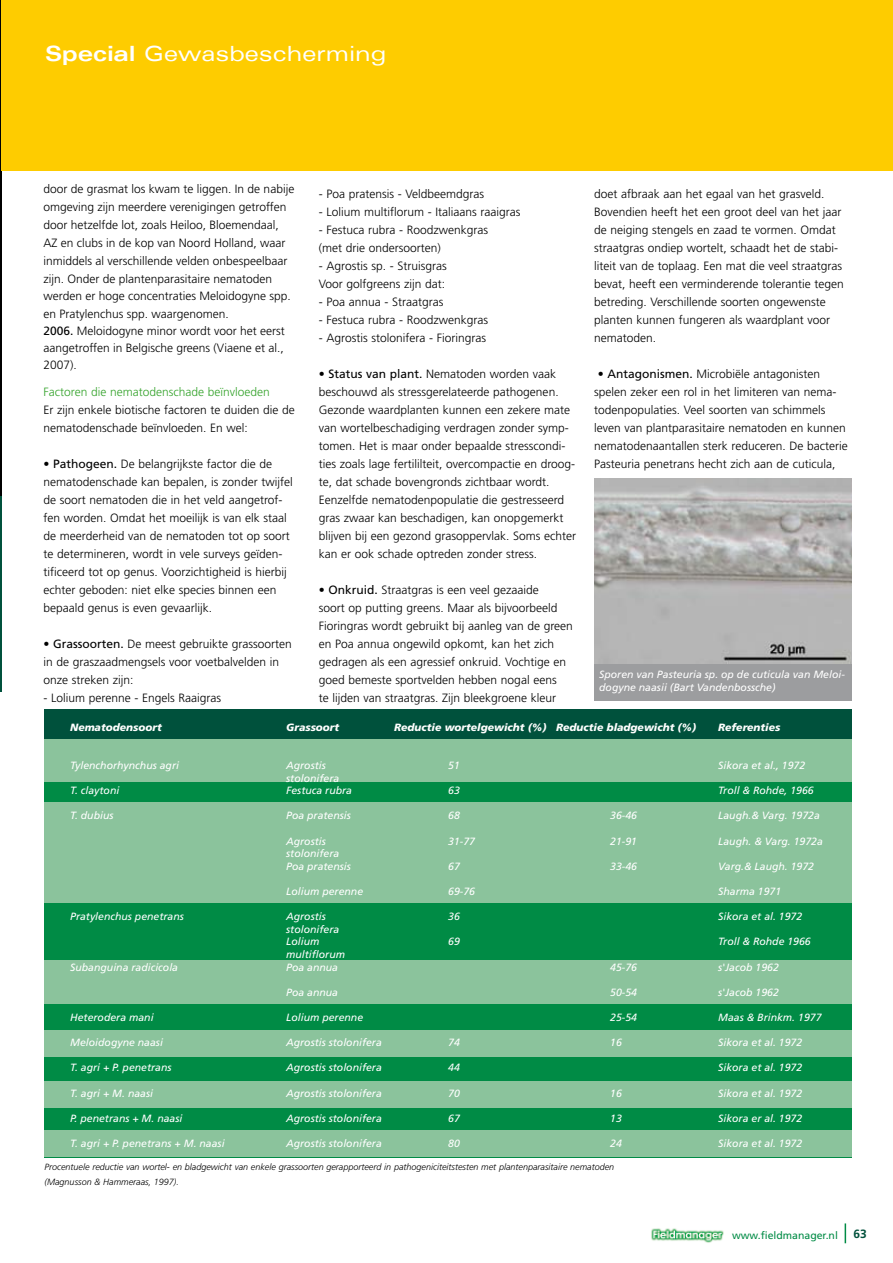
<style>
.page{position:relative;width:893px;height:1263px;background:#fff}
.page>*{position:absolute;margin:0;border:0;box-sizing:border-box;transform-origin:0 0}
.t1{font:expanded 21px "Univers";color:#fff}
.t2{font:300 12px/18px "Frutiger";color:#000}
.t3{font:300 12px "Frutiger";color:#35a32c}
.t4{font:700 12px "Frutiger";color:#00513c}
.t5{font:italic 10.5px/12.6px "Frutiger";color:#fff}
.t6{font:italic 900 10.5px "Frutiger";color:#fff}
.t7{font:10.5px "Frutiger";color:#008b45}
.t8{font:italic 300 9px/15px "Frutiger";color:#000}
.s1{font-weight:700}
.s2{font-weight:400}
</style>
<div class="page">
<svg style="left:845px;top:1223px;width:1px;height:20px"></svg>
<img style="left:651px;top:1228px;width:73px;height:15px">
<div style="left:594px;top:664px;width:257px;height:37px;background:#9c9d9f"></div>
<hr style="left:0;top:479px;width:1px;height:212px;background:#00513c">
<img style="left:0;top:0;width:1px;height:496px">
<div style="left:44px;top:709px;width:807px;height:40px;background:#00513c"></div>
<div style="left:44px;top:744px;width:807px;height:414px;background:#008b45"></div>
<div style="left:44px;top:1030px;width:807px;height:26px;background:#8bc39c"></div>
<div style="left:44px;top:960px;width:807px;height:44px;background:#8bc39c"></div>
<div style="left:44px;top:740px;width:807px;height:42px;background:#8bc39c"></div>
<div style="left:1px;top:0;width:892px;height:171px;background:#fecc00"></div>
<img style="left:594px;top:479px;width:257px;height:185px">
<div style="left:44px;top:803px;width:807px;height:100px;background:#8bc39c"></div>
<div style="left:44px;top:1081px;width:807px;height:26px;background:#8bc39c"></div>
<div style="left:44px;top:1131px;width:807px;height:26px;background:#8bc39c"></div>
<h1 class="t1" style="left:45px;top:41px;width:343px"><span class="s1">Special</span> Gewasbescherming</h1>
<p class="t2" style="left:44px;top:180px;width:252px">door de grasmat los kwam te liggen. In de nabije omgeving zijn meerdere verenigingen getroffen door hetzelfde lot, zoals Heiloo, Bloemendaal, AZ en clubs in de kop van Noord Holland, waar inmiddels al verschillende velden onbespeelbaar zijn. Onder de plantenparasitaire nematoden werden er hoge concentraties Meloidogyne spp. en Pratylenchus spp. waargenomen.<br><span class="s2">2006.</span> Meloidogyne minor wordt voor het eerst aangetroffen in Belgische greens (Viaene et al., 2007).</p>
<p class="t3" style="left:44px;top:385px;width:228px">Factoren die nematodenschade beïnvloeden</p>
<p class="t2" style="left:44px;top:401px;width:253px">Er zijn enkele biotische factoren te duiden die de nematodenschade beïnvloeden. En wel:</p>
<p class="t2" style="left:44px;top:455px;width:251px"><span class="s2">• Pathogeen.</span> De belangrijkste factor die de nematodenschade kan bepalen, is zonder twijfel de soort nematoden die in het veld aangetrof&shy;fen worden. Omdat het moeilijk is van elk staal de meerderheid van de nematoden tot op soort te determineren, wordt in vele surveys geïden&shy;tificeerd tot op genus. Voorzichtigheid is hierbij echter geboden: niet elke species binnen een bepaald genus is even gevaarlijk.</p>
<p class="t2" style="left:44px;top:635px;width:250px"><span class="s2">• Grassoorten.</span> De meest gebruikte grassoorten in de graszaadmengsels voor voetbalvelden in onze streken zijn:</p>
<p class="t2" style="left:44px;top:689px;width:179px">- Lolium perenne - Engels Raaigras</p>
<p class="t2" style="left:319px;top:185px;width:167px">- Poa pratensis - Veldbeemdgras</p>
<p class="t2" style="left:319px;top:203px;width:203px">- Lolium multiflorum - Italiaans raaigras</p>
<p class="t2" style="left:319px;top:221px;width:171px">- Festuca rubra - Roodzwenkgras (met drie ondersoorten)</p>
<p class="t2" style="left:319px;top:257px;width:129px">- Agrostis sp. - Struisgras<br>Voor golfgreens zijn dat:</p>
<p class="t2" style="left:319px;top:293px;width:126px">- Poa annua - Straatgras</p>
<p class="t2" style="left:319px;top:311px;width:171px">- Festuca rubra - Roodzwenkgras</p>
<p class="t2" style="left:319px;top:329px;width:169px">- Agrostis stolonifera - Fioringras</p>
<p class="t2" style="left:319px;top:365px;width:259px">• <span class="s2">Status van plant.</span> Nematoden worden vaak beschouwd als stressgerelateerde pathogenen.<br>Gezonde waardplanten kunnen een zekere mate van wortelbeschadiging verdragen zonder symp&shy;tomen. Het is maar onder bepaalde stresscondi&shy;ties zoals lage fertililteit, overcompactie en droog&shy;te, dat schade bovengronds zichtbaar wordt.<br>Eenzelfde nematodenpopulatie die gestresseerd gras zwaar kan beschadigen, kan onopgemerkt blijven bij een gezond grasoppervlak. Soms echter kan er ook schade optreden zonder stress.</p>
<p class="t2" style="left:319px;top:581px;width:255px"><span class="s2">• Onkruid.</span> Straatgras is een veel gezaaide<br>soort op putting greens. Maar als bijvoorbeeld Fioringras wordt gebruikt bij aanleg van de green en Poa annua ongewild opkomt, kan het zich gedragen als een agressief onkruid. Vochtige en goed bemeste sportvelden hebben nogal eens<br>te lijden van straatgras. Zijn bleekgroene kleur</p>
<p class="t2" style="left:594px;top:185px;width:251px">doet afbraak aan het egaal van het grasveld.<br>Bovendien heeft het een groot deel van het jaar de neiging stengels en zaad te vormen. Omdat straatgras ondiep wortelt, schaadt het de stabi&shy;liteit van de toplaag. Een mat die veel straatgras bevat, heeft een verminderende tolerantie tegen betreding. Verschillende soorten ongewenste planten kunnen fungeren als waardplant voor nematoden.</p>
<p class="t2" style="left:594px;top:365px;width:255px;text-indent:4px"><span class="s2">• Antagonismen.</span> Microbiële antagonisten spelen zeker een rol in het limiteren van nema&shy;todenpopulaties. Veel soorten van schimmels leven van plantparasitaire nematoden en kunnen nematodenaantallen sterk reduceren. De bacterie Pasteuria penetrans hecht zich aan de cuticula,</p>
<p class="t5" style="left:599px;top:668px;width:247px">Sporen van Pasteuria sp. op de cuticula van Meloi&shy;dogyne naasii (Bart Vandenbossche)</p>
<p class="t6" style="left:70px;top:721px;width:93px">Nematodensoort</p>
<p class="t6" style="left:286px;top:721px;width:55px">Grassoort</p>
<p class="t6" style="left:394px;top:721px;width:304px">Reductie wortelgewicht (%) Reductie bladgewicht (%)</p>
<p class="t6" style="left:718px;top:721px;width:64px">Referenties</p>
<p class="t5" style="left:70px;top:759px;width:110px">Tylenchorhynchus agri</p>
<p class="t5" style="left:286px;top:759px;width:41px">Agrostis</p>
<p class="t5" style="left:448px;top:759px;width:13px">51</p>
<p class="t5" style="left:718px;top:759px;width:88px">Sikora et al., 1972</p>
<p class="t5" style="left:286px;top:771px;width:55px">stolonifera</p>
<p class="t5" style="left:70px;top:784px;width:51px">T. claytoni</p>
<p class="t5" style="left:286px;top:784px;width:67px">Festuca rubra</p>
<p class="t5" style="left:448px;top:784px;width:13px">63</p>
<p class="t5" style="left:718px;top:784px;width:97px">Troll &amp; Rohde, 1966</p>
<p class="t5" style="left:70px;top:809px;width:45px">T. dubius</p>
<p class="t5" style="left:286px;top:809px;width:66px">Poa pratensis</p>
<p class="t5" style="left:448px;top:809px;width:13px">68</p>
<p class="t5" style="left:610px;top:809px;width:28px">36-46</p>
<p class="t5" style="left:718px;top:809px;width:103px">Laugh.&amp; Varg. 1972a</p>
<p class="t5" style="left:286px;top:834px;width:41px">Agrostis</p>
<p class="t5" style="left:448px;top:834px;width:28px">31-77</p>
<p class="t5" style="left:610px;top:834px;width:28px">21-91</p>
<p class="t5" style="left:718px;top:834px;width:106px">Laugh. &amp; Varg. 1972a</p>
<p class="t5" style="left:286px;top:847px;width:66px">stolonifera<br>Poa pratensis</p>
<p class="t5" style="left:448px;top:860px;width:13px">67</p>
<p class="t5" style="left:610px;top:860px;width:28px">33-46</p>
<p class="t5" style="left:718px;top:860px;width:97px">Varg.&amp; Laugh. 1972</p>
<p class="t5" style="left:286px;top:885px;width:79px">Lolium perenne</p>
<p class="t5" style="left:448px;top:885px;width:28px">69-76</p>
<p class="t5" style="left:718px;top:885px;width:65px">Sharma 1971</p>
<p class="t5" style="left:70px;top:910px;width:115px">Pratylenchus penetrans</p>
<p class="t5" style="left:286px;top:910px;width:41px">Agrostis</p>
<p class="t5" style="left:448px;top:910px;width:13px">36</p>
<p class="t5" style="left:718px;top:910px;width:86px">Sikora et al. 1972</p>
<p class="t5" style="left:286px;top:923px;width:55px">stolonifera<br>Lolium</p>
<p class="t5" style="left:448px;top:935px;width:13px">69</p>
<p class="t5" style="left:718px;top:935px;width:94px">Troll &amp; Rohde 1966</p>
<p class="t5" style="left:286px;top:948px;width:60px">multiflorum</p>
<p class="t5" style="left:70px;top:960px;width:109px">Subanguina radicicola</p>
<p class="t5" style="left:286px;top:960px;width:53px">Poa annua</p>
<p class="t5" style="left:610px;top:960px;width:28px">45-76</p>
<p class="t5" style="left:718px;top:960px;width:62px">s'Jacob 1962</p>
<p class="t5" style="left:286px;top:986px;width:53px">Poa annua</p>
<p class="t5" style="left:610px;top:986px;width:28px">50-54</p>
<p class="t5" style="left:718px;top:986px;width:62px">s'Jacob 1962</p>
<p class="t5" style="left:70px;top:1011px;width:85px">Heterodera mani</p>
<p class="t5" style="left:286px;top:1011px;width:79px">Lolium perenne</p>
<p class="t5" style="left:610px;top:1011px;width:28px">25-54</p>
<p class="t5" style="left:718px;top:1011px;width:105px">Maas &amp; Brinkm. 1977</p>
<p class="t5" style="left:70px;top:1036px;width:94px">Meloidogyne naasi</p>
<p class="t5" style="left:286px;top:1036px;width:97px">Agrostis stolonifera</p>
<p class="t5" style="left:448px;top:1036px;width:13px">74</p>
<p class="t5" style="left:610px;top:1036px;width:13px">16</p>
<p class="t5" style="left:718px;top:1036px;width:86px">Sikora et al. 1972</p>
<p class="t5" style="left:70px;top:1061px;width:103px">T. agri + P. penetrans</p>
<p class="t5" style="left:286px;top:1061px;width:97px">Agrostis stolonifera</p>
<p class="t5" style="left:448px;top:1061px;width:13px">44</p>
<p class="t5" style="left:718px;top:1061px;width:86px">Sikora et al. 1972</p>
<p class="t5" style="left:70px;top:1086px;width:84px">T. agri + M. naasi</p>
<p class="t5" style="left:286px;top:1086px;width:97px">Agrostis stolonifera</p>
<p class="t5" style="left:448px;top:1086px;width:13px">70</p>
<p class="t5" style="left:610px;top:1086px;width:13px">16</p>
<p class="t5" style="left:718px;top:1086px;width:86px">Sikora et al. 1972</p>
<p class="t5" style="left:70px;top:1112px;width:114px">P. penetrans + M. naasi</p>
<p class="t5" style="left:286px;top:1112px;width:97px">Agrostis stolonifera</p>
<p class="t5" style="left:448px;top:1112px;width:13px">67</p>
<p class="t5" style="left:610px;top:1112px;width:13px">13</p>
<p class="t5" style="left:718px;top:1112px;width:86px">Sikora er al. 1972</p>
<p class="t5" style="left:70px;top:1137px;width:156px">T. agri + P. penetrans + M. naasi</p>
<p class="t5" style="left:286px;top:1137px;width:97px">Agrostis stolonifera</p>
<p class="t5" style="left:448px;top:1137px;width:13px">80</p>
<p class="t5" style="left:610px;top:1137px;width:13px">24</p>
<p class="t5" style="left:718px;top:1137px;width:86px">Sikora et al. 1972</p>
<p class="t8" style="left:45px;top:1159px;width:571px">Procentuele reductie van wortel- en bladgewicht van enkele grassoorten gerapporteerd in pathogeniciteitstesten met plantenparasitaire nematoden (Magnusson &amp; Hammeraas, 1997).</p>
<p class="t7" style="left:732px;top:1229px;width:107px">www.fieldmanager.nl</p>
<p class="t4" style="left:853px;top:1227px;width:15px">63</p>
</div>
